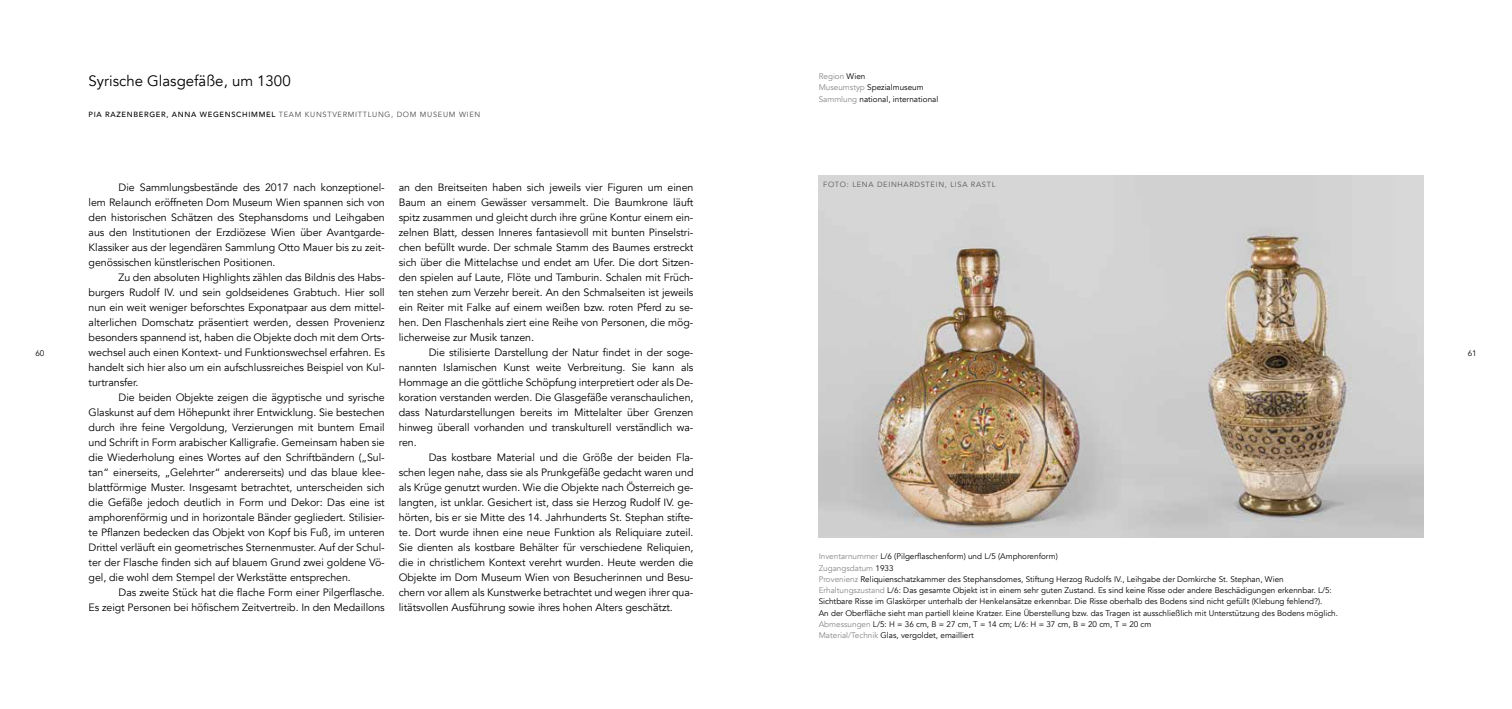
<style>
.page{position:relative;width:1512px;height:709px;background:#fff}
.page>*{position:absolute;margin:0;border:0;box-sizing:border-box;transform-origin:0 0}
.t1{font:15px "Avenir";color:#000}
.t2{font:10.62px/15px "Avenir";letter-spacing:-.005em;color:#000;text-align:justify}
.t3{font:8.12px/11.2px "Avenir";color:#000}
.t4{font:7.5px "Avenir";letter-spacing:.09em;color:#494948}
.t5{font:7.5px "Avenir";letter-spacing:.09em;color:#565656}
.s1{font-weight:500;color:#000}
.s2{color:#878786}
</style>
<div class="page">
<img style="left:819px;top:176px;width:604px;height:361px">
<h1 class="t1" style="left:89px;top:72px;width:204px">Syrische Glasgefäße, um 1300</h1>
<p class="t4" style="left:89px;top:110px;width:393px"><span class="s1">PIA RAZENBERGER, ANNA WEGENSCHIMMEL</span> TEAM KUNSTVERMITTLUNG, DOM MUSEUM WIEN</p>
<p class="t3" style="left:819px;top:71px;width:121px"><span class="s2">Region</span> Wien<br><span class="s2">Museumstyp</span> Spezialmuseum<br><span class="s2">Sammlung</span> national, international</p>
<p class="t5" style="left:823px;top:180px;width:174px">FOTO: LENA DEINHARDSTEIN, LISA RASTL</p>
<p class="t2" style="left:89px;top:180px;width:298px;text-indent:30px">Die Sammlungsbestände des 2017 nach konzeptionel&shy;lem Relaunch eröffneten Dom Museum Wien spannen sich von den historischen Schätzen des Stephansdoms und Leihgaben aus den Institutionen der Erzdiözese Wien über Avantgarde-Klassiker aus der legendären Sammlung Otto Mauer bis zu zeit&shy;genössischen künstlerischen Positionen.</p>
<p class="t2" style="left:89px;top:270px;width:298px;text-indent:30px">Zu den absoluten Highlights zählen das Bildnis des Habs&shy;burgers Rudolf IV. und sein goldseidenes Grabtuch. Hier soll nun ein weit weniger beforschtes Exponatpaar aus dem mittel&shy;alterlichen Domschatz präsentiert werden, dessen Provenienz besonders spannend ist, haben die Objekte doch mit dem Orts&shy;wechsel auch einen Kontext- und Funktionswechsel erfahren. Es handelt sich hier also um ein aufschlussreiches Beispiel von Kul&shy;turtransfer.</p>
<p class="t2" style="left:89px;top:390px;width:298px;text-indent:30px">Die beiden Objekte zeigen die ägyptische und syrische Glaskunst auf dem Höhepunkt ihrer Entwicklung. Sie bestechen durch ihre feine Vergoldung, Verzierungen mit buntem Email und Schrift in Form arabischer Kalligrafie. Gemeinsam haben sie die Wiederholung eines Wortes auf den Schriftbändern („Sul&shy;tan“ einerseits, „Gelehrter“ andererseits) und das blaue klee&shy;blattförmige Muster. Insgesamt betrachtet, unterscheiden sich die Gefäße jedoch deutlich in Form und Dekor: Das eine ist amphorenförmig und in horizontale Bänder gegliedert. Stilisier&shy;te Pflanzen bedecken das Objekt von Kopf bis Fuß, im unteren Drittel verläuft ein geometrisches Sternenmuster. Auf der Schul&shy;ter der Flasche finden sich auf blauem Grund zwei goldene Vö&shy;gel, die wohl dem Stempel der Werkstätte entsprechen.</p>
<p class="t2" style="left:89px;top:585px;width:298px;text-align:right">Das zweite Stück hat die flache Form einer Pilgerflasche.<br>Es zeigt Personen bei höfischem Zeitvertreib. In den Medaillons</p>
<p class="t2" style="left:399px;top:180px;width:296px">an den Breitseiten haben sich jeweils vier Figuren um einen Baum an einem Gewässer versammelt. Die Baumkrone läuft spitz zusammen und gleicht durch ihre grüne Kontur einem ein&shy;zelnen Blatt, dessen Inneres fantasievoll mit bunten Pinselstri&shy;chen befüllt wurde. Der schmale Stamm des Baumes erstreckt sich über die Mittelachse und endet am Ufer. Die dort Sitzen&shy;den spielen auf Laute, Flöte und Tamburin. Schalen mit Früch&shy;ten stehen zum Verzehr bereit. An den Schmalseiten ist jeweils ein Reiter mit Falke auf einem weißen bzw. roten Pferd zu se&shy;hen. Den Flaschenhals ziert eine Reihe von Personen, die mög&shy;licherweise zur Musik tanzen.</p>
<p class="t2" style="left:399px;top:345px;width:296px;text-indent:30px">Die stilisierte Darstellung der Natur findet in der soge&shy;nannten Islamischen Kunst weite Verbreitung. Sie kann als Hommage an die göttliche Schöpfung interpretiert oder als De&shy;koration verstanden werden. Die Glasgefäße veranschaulichen, dass Naturdarstellungen bereits im Mittelalter über Grenzen hinweg überall vorhanden und transkulturell verständlich wa&shy;ren.</p>
<p class="t2" style="left:399px;top:450px;width:296px;text-indent:30px">Das kostbare Material und die Größe der beiden Fla&shy;schen legen nahe, dass sie als Prunkgefäße gedacht waren und als Krüge genutzt wurden. Wie die Objekte nach Österreich ge&shy;langten, ist unklar. Gesichert ist, dass sie Herzog Rudolf IV. ge&shy;hörten, bis er sie Mitte des 14. Jahrhunderts St. Stephan stifte&shy;te. Dort wurde ihnen eine neue Funktion als Reliquiare zuteil.<br>Sie dienten als kostbare Behälter für verschiedene Reliquien, die in christlichem Kontext verehrt wurden. Heute werden die Objekte im Dom Museum Wien von Besucherinnen und Besu&shy;chern vor allem als Kunstwerke betrachtet und wegen ihrer qua&shy;litätsvollen Ausführung sowie ihres hohen Alters geschätzt.</p>
<p class="t3" style="left:35px;top:348px;width:11px">60</p>
<p class="t3" style="left:1467px;top:348px;width:11px">61</p>
<p class="t3" style="left:819px;top:551px;width:521px"><span class="s2">Inventarnummer</span> L/6 (Pilgerflaschenform) und L/5 (Amphorenform)<br><span class="s2">Zugangsdatum</span> 1933<br><span class="s2">Provenienz</span> Reliquienschatzkammer des Stephansdomes, Stiftung Herzog Rudolfs IV., Leihgabe der Domkirche St. Stephan, Wien <span class="s2">Erhaltungszustand</span> L/6: Das gesamte Objekt ist in einem sehr guten Zustand. Es sind keine Risse oder andere Beschädigungen erkennbar. L/5:<br>Sichtbare Risse im Glaskörper unterhalb der Henkelansätze erkennbar. Die Risse oberhalb des Bodens sind nicht gefüllt (Klebung fehlend?).<br>An der Oberfläche sieht man partiell kleine Kratzer. Eine Überstellung bzw. das Tragen ist ausschließlich mit Unterstützung des Bodens möglich.<br><span class="s2">Abmessungen</span> L/5: H = 36 cm, B = 27 cm, T = 14 cm; L/6: H = 37 cm, B = 20 cm, T = 20 cm<br><span class="s2">Material/Technik</span> Glas, vergoldet, emailliert</p>
</div>
